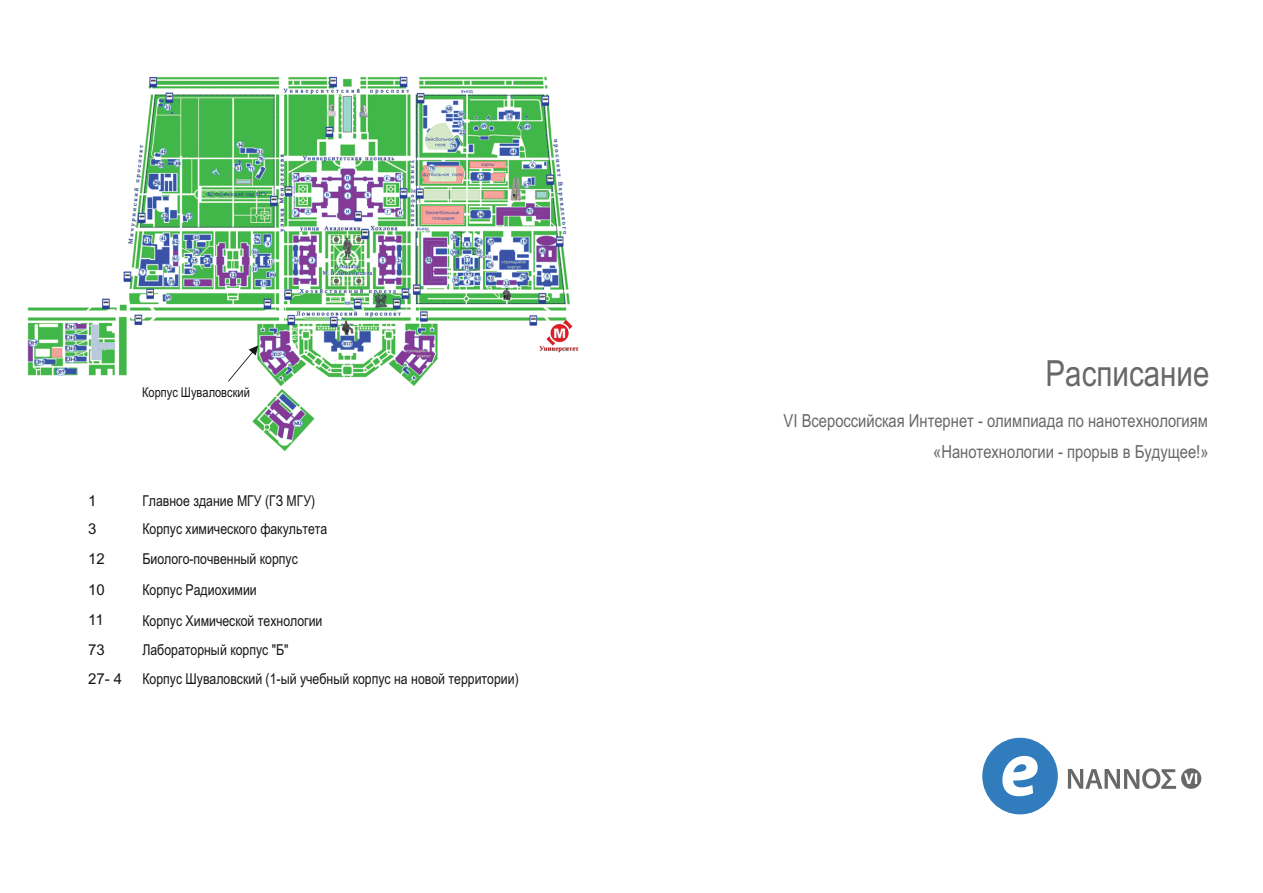
<style>
.page{position:relative;width:1263px;height:893px;background:#fff}
.page>*{position:absolute;margin:0;border:0;box-sizing:border-box;transform-origin:0 0}
.t1{font:36px "Arial Narrow";color:#686868}
.t2{font:18px/31.5px "Arial Narrow";color:#686868;text-align:right}
.t3{font:15px "Arial Narrow";color:#151616}
.t4{font:15px "Arial";color:#151616}
.t5{font:13.5px "Arial Narrow";color:#151616}
</style>
<div class="page">
<svg style="left:1068px;top:768px;width:133px;height:21px"></svg>
<div style="left:982px;top:738px;width:76px;height:76px;background:#317cbd;border-radius:50%"></div>
<svg style="left:1002px;top:756px;width:36px;height:40px"></svg>
<img style="left:27px;top:76px;width:552px;height:376px">
<svg style="left:228px;top:345px;width:30px;height:37px"></svg>
<p class="t5" style="left:142px;top:387px;width:109px">Корпус Шуваловский</p>
<p class="t4" style="left:88px;top:495px;width:10px">1</p>
<p class="t3" style="left:142px;top:495px;width:174px">Главное здание МГУ (ГЗ МГУ)</p>
<p class="t4" style="left:88px;top:523px;width:10px">3</p>
<p class="t3" style="left:142px;top:523px;width:186px">Корпус химического факультета</p>
<p class="t4" style="left:88px;top:553px;width:18px">12</p>
<p class="t3" style="left:142px;top:553px;width:157px">Биолого-почвенный корпус</p>
<p class="t4" style="left:88px;top:584px;width:18px">10</p>
<p class="t3" style="left:142px;top:584px;width:116px">Корпус Радиохимии</p>
<p class="t4" style="left:88px;top:614px;width:17px">11</p>
<p class="t3" style="left:142px;top:615px;width:182px">Корпус Химической технологии</p>
<p class="t4" style="left:88px;top:644px;width:18px">73</p>
<p class="t3" style="left:142px;top:644px;width:148px">Лабораторный корпус "Б"</p>
<p class="t4" style="left:88px;top:673px;width:36px">27- 4</p>
<p class="t3" style="left:142px;top:673px;width:378px">Корпус Шуваловский (1-ый учебный корпус на новой территории)</p>
<h1 class="t1" style="left:1045px;top:360px;width:165px">Расписание</h1>
<p class="t2" style="left:784px;top:406px;width:426px">VI Всероссийская Интернет - олимпиада по нанотехнологиям «Нанотехнологии - прорыв в Будущее!»</p>
</div>
